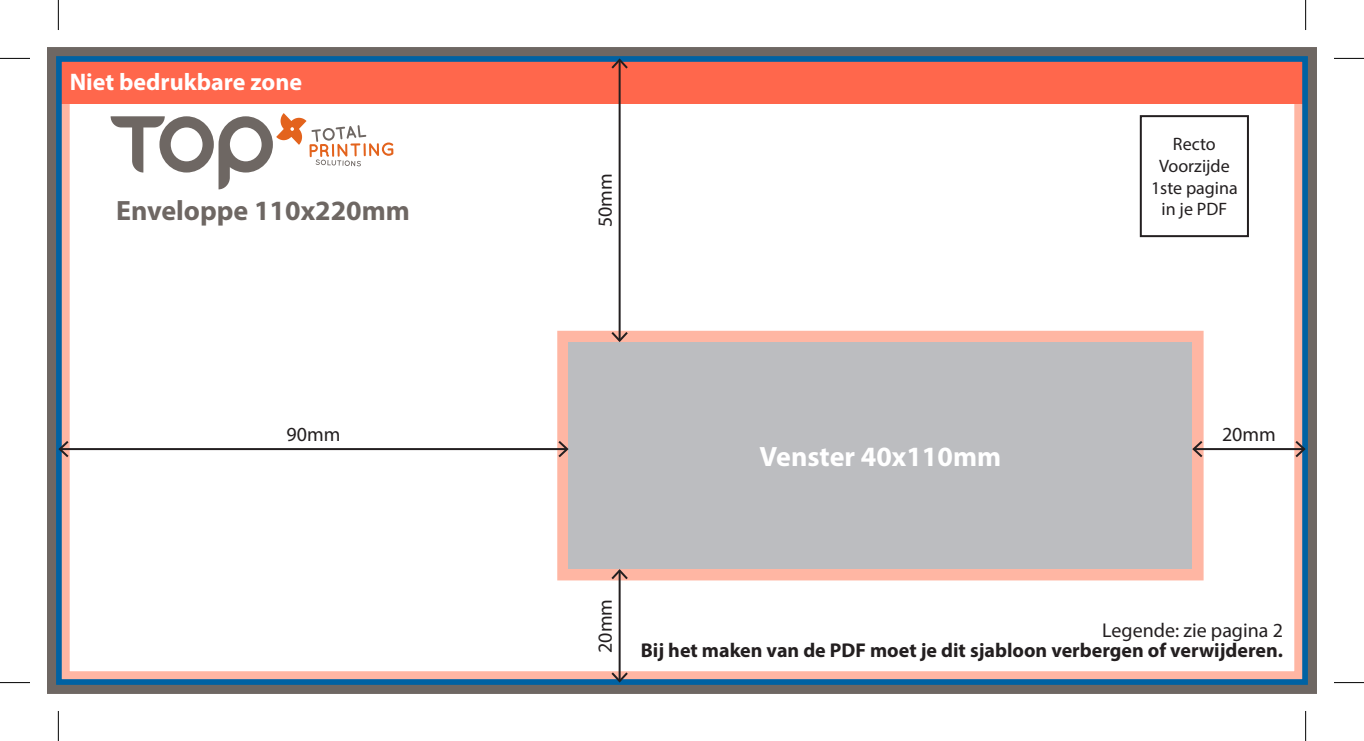
<style>
.page{position:relative;width:1364px;height:741px;background:#fff}
.page>*{position:absolute;margin:0;border:0;box-sizing:border-box;transform-origin:0 0}
.t1{font:700 28px "Myriad Pro";color:#6e6763}
.t2{font:700 28px "Myriad Pro";color:#fff}
.t3{font:700 24px "Myriad Pro";color:#fff}
.t4{font:700 20px "Myriad Pro";color:#231f20}
.t5{font:20px "Myriad Pro";color:#231f20}
.t6{font:18px/21.6px "Myriad Pro";color:#231f20;text-align:center}
</style>
<div class="page">
<div style="left:47px;top:47px;width:1270px;height:646px;border:11px solid #6e6763"></div>
<div style="left:58px;top:58px;width:1248px;height:624px;border:11px solid #ffb6a3"></div>
<div style="left:58px;top:58px;width:1248px;height:46px;background:#ff674c"></div>
<div style="left:56px;top:56px;width:1252px;height:628px;border:6px solid #0062a3"></div>
<svg style="left:111px;top:113px;width:282px;height:76px"></svg>
<div style="left:1140px;top:115px;width:109px;height:122px;border:2px solid #231f20"></div>
<div style="left:557px;top:330px;width:647px;height:250px;border:23px solid #ffb6a3"></div>
<div style="left:569px;top:342px;width:623px;height:227px;background:#bcbdc0"></div>
<hr style="left:60px;top:448px;width:507px;height:2px;background:#231f20">
<svg style="left:57px;top:438px;width:14px;height:21px"></svg>
<svg style="left:556px;top:438px;width:13px;height:21px"></svg>
<hr style="left:619px;top:570px;width:2px;height:110px;background:#231f20">
<svg style="left:609px;top:670px;width:21px;height:13px"></svg>
<svg style="left:609px;top:569px;width:21px;height:12px"></svg>
<hr style="left:619px;top:60px;width:2px;height:280px;background:#231f20">
<svg style="left:609px;top:330px;width:21px;height:12px"></svg>
<svg style="left:609px;top:57px;width:21px;height:14px"></svg>
<hr style="left:1194px;top:448px;width:110px;height:2px;background:#231f20">
<svg style="left:1192px;top:438px;width:13px;height:21px"></svg>
<svg style="left:1293px;top:438px;width:14px;height:21px"></svg>
<hr style="left:0;top:58px;width:30px;height:1px;background:#000">
<hr style="left:1334px;top:58px;width:30px;height:1px;background:#000">
<hr style="left:0;top:682px;width:30px;height:1px;background:#000">
<hr style="left:1334px;top:682px;width:30px;height:1px;background:#000">
<hr style="left:58px;top:0;width:1px;height:30px;background:#000">
<hr style="left:58px;top:710px;width:1px;height:30px;background:#000">
<hr style="left:1305px;top:0;width:1px;height:30px;background:#000">
<hr style="left:1305px;top:710px;width:1px;height:30px;background:#000">
<p class="t3" style="left:70px;top:66px;width:234px">Niet bedrukbare zone</p>
<h1 class="t1" style="left:116px;top:192px;width:295px">Enveloppe 110x220mm</h1>
<p class="t5" style="left:287px;top:422px;width:55px">90mm</p>
<p class="t5" style="left:593px;top:227px;width:55px;rotate:-90deg">50mm</p>
<p class="t6" style="left:1151px;top:133px;width:88px">Recto<br>Voorzijde<br>1ste pagina in je PDF</p>
<h1 class="t2" style="left:760px;top:438px;width:243px">Venster 40x110mm</h1>
<p class="t5" style="left:1222px;top:422px;width:55px">20mm</p>
<p class="t5" style="left:593px;top:652px;width:55px;rotate:-90deg">20mm</p>
<p class="t5" style="left:1102px;top:617px;width:182px">Legende: zie pagina 2</p>
<p class="t4" style="left:641px;top:637px;width:644px">Bij het maken van de PDF moet je dit sjabloon verbergen of verwijderen.</p>
</div>
